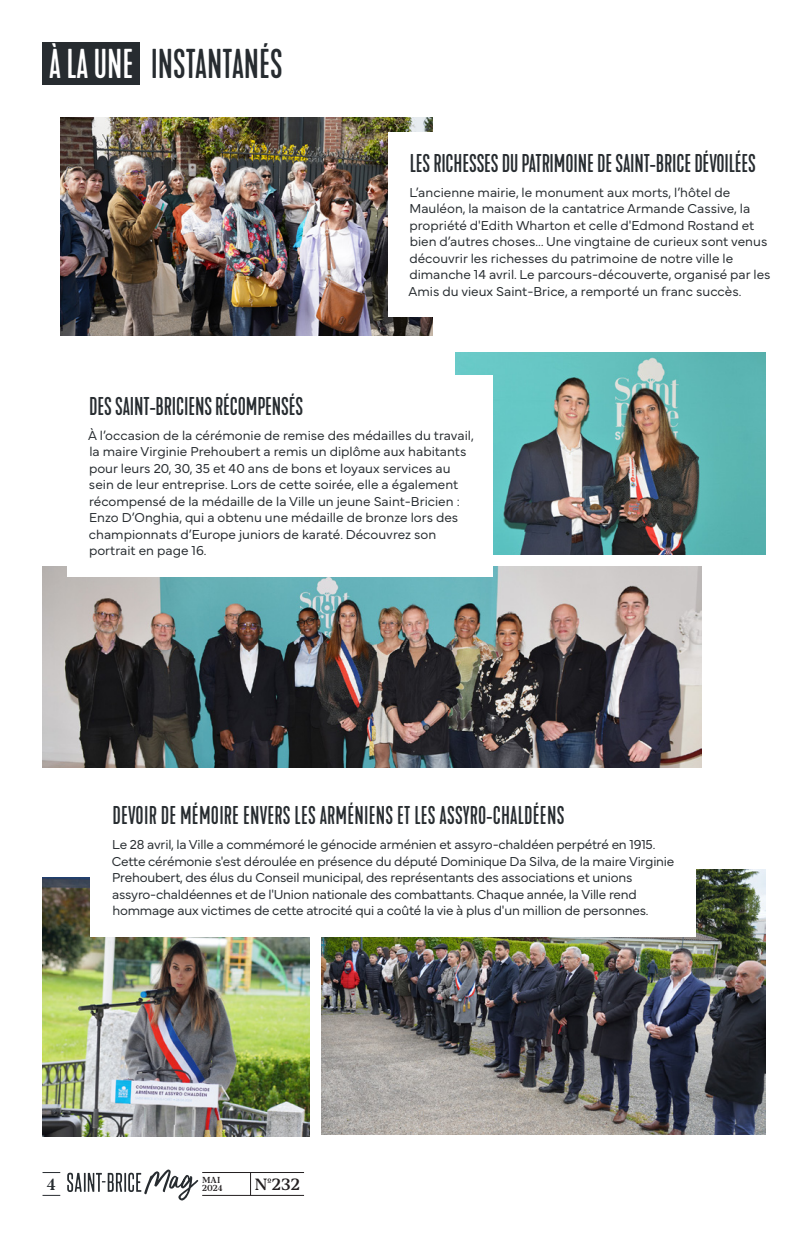
<style>
.page{position:relative;width:808px;height:1234px;background:#fff}
.page>*{position:absolute;margin:0;border:0;box-sizing:border-box;transform-origin:0 0}
.t1{font:condensed 38.85px "Kapra Neue";color:#272c30}
.t2{font:condensed 24px "Kapra Neue";letter-spacing:-.005em;color:#272c30}
.t3{font:500 16.2px "Blacker Pro Tx";color:#231f20}
.t4{font:500 16.2px "Blacker Pro Tx";color:#272c30}
.t5{font:300 13.5px/16.5px "Mundial";color:#272c30}
.t6{font:500 8.7px "Blacker Pro Tx";color:#231f20}
.s1{color:#fff}
</style>
<div class="page">
<img style="left:60px;top:118px;width:372px;height:218px">
<img style="left:322px;top:869px;width:443px;height:265px">
<img style="left:43px;top:877px;width:266px;height:258px">
<img style="left:43px;top:566px;width:659px;height:201px">
<img style="left:455px;top:353px;width:310px;height:201px">
<div style="left:388px;top:132px;width:404px;height:185px;background:#fff"></div>
<div style="left:67px;top:375px;width:426px;height:201px;background:#fff"></div>
<div style="left:43px;top:43px;width:97px;height:42px;background:#272c30"></div>
<div style="left:90px;top:784px;width:606px;height:152px;background:#fff"></div>
<hr style="left:202px;top:1171px;width:102px;height:1px;background:#231f20">
<hr style="left:202px;top:1194px;width:102px;height:1px;background:#231f20">
<svg style="left:250px;top:1172px;width:1px;height:22px"></svg>
<svg style="left:67px;top:1169px;width:131px;height:31px"></svg>
<svg style="left:43px;top:1194px;width:17px;height:1px"></svg>
<h1 class="t1" style="left:49px;top:41px;width:235px"><span class="s1">À LA UNE</span> INSTANTANÉS</h1>
<h2 class="t2" style="left:410px;top:148px;width:348px">LES RICHESSES DU PATRIMOINE DE SAINT-BRICE DÉVOILÉES</h2>
<p class="t5" style="left:408px;top:182px;width:363px">L’ancienne mairie, le monument aux morts, l’hôtel de Mauléon, la maison de la cantatrice Armande Cassive, la propriété d'Edith Wharton et celle d'Edmond Rostand et bien d’autres choses… Une vingtaine de curieux sont venus découvrir les richesses du patrimoine de notre ville le dimanche 14 avril. Le parcours-découverte, organisé par les Amis du vieux Saint-Brice, a remporté un franc succès.</p>
<h2 class="t2" style="left:89px;top:391px;width:215px">DES SAINT-BRICIENS RÉCOMPENSÉS</h2>
<p class="t5" style="left:88px;top:425px;width:387px">À l’occasion de la cérémonie de remise des médailles du travail, la maire Virginie Prehoubert a remis un diplôme aux habitants pour leurs 20, 30, 35 et 40 ans de bons et loyaux services au sein de leur entreprise. Lors de cette soirée, elle a également récompensé de la médaille de la Ville un jeune Saint-Bricien :<br>Enzo D’Onghia, qui a obtenu une médaille de bronze lors des championnats d’Europe juniors de karaté. Découvrez son portrait en page 16.</p>
<h2 class="t2" style="left:112px;top:801px;width:453px">DEVOIR DE MÉMOIRE ENVERS LES ARMÉNIENS ET LES ASSYRO-CHALDÉENS</h2>
<p class="t5" style="left:112px;top:835px;width:564px">Le 28 avril, la Ville a commémoré le génocide arménien et assyro-chaldéen perpétré en 1915.<br>Cette cérémonie s'est déroulée en présence du député Dominique Da Silva, de la maire Virginie Prehoubert, des élus du Conseil municipal, des représentants des associations et unions assyro-chaldéennes et de l'Union nationale des combattants. Chaque année, la Ville rend hommage aux victimes de cette atrocité qui a coûté la vie à plus d'un million de personnes.</p>
<p class="t6" style="left:202px;top:1173px;width:20px">MAI</p>
<p class="t4" style="left:47px;top:1172px;width:11px">4</p>
<p class="t6" style="left:202px;top:1181px;width:22px">2024</p>
<p class="t3" style="left:255px;top:1172px;width:47px">№232</p>
</div>
